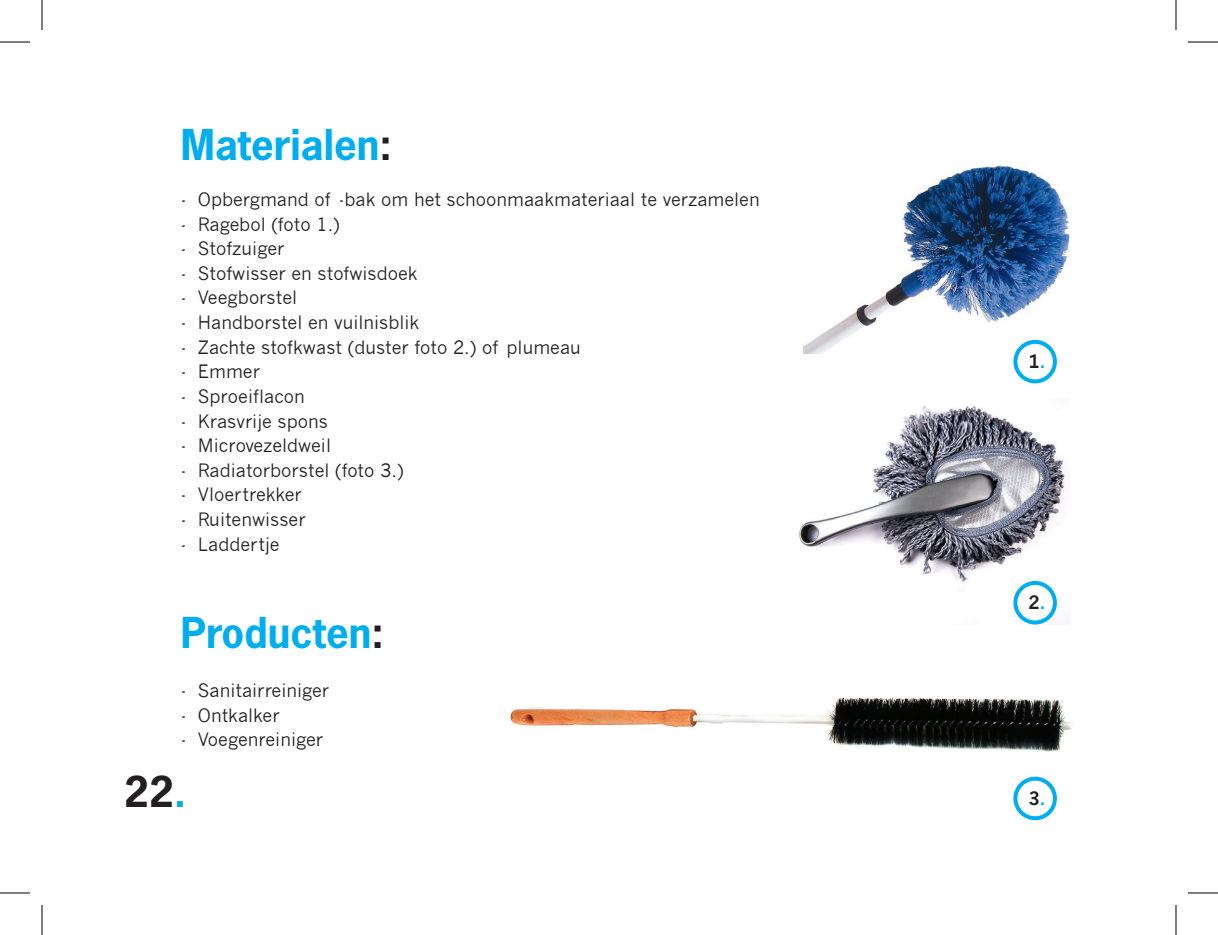
<style>
.page{position:relative;width:1218px;height:935px;background:#fff}
.page>*{position:absolute;margin:0;border:0;box-sizing:border-box;transform-origin:0 0}
.t1{font:700 40px "News Gothic Std";color:#00aeef}
.t2{font:700 40px "News Gothic Std";color:#231f20}
.t3{font:18px "News Gothic";color:#231f20}
.t4{font:700 18px "News Gothic";color:#231f20}
.s1{color:#231f20}
.s2{color:#00aeef}
</style>
<div class="page">
<img style="left:501px;top:697px;width:572px;height:85px">
<img style="left:799px;top:405px;width:271px;height:220px">
<img style="left:803px;top:165px;width:268px;height:188px">
<div style="left:1015px;top:342px;width:40px;height:39px;background:#fff;border-radius:50%"></div>
<div style="left:1013px;top:340px;width:44px;height:43px;border:4px solid #00aeef;border-radius:50%"></div>
<div style="left:1015px;top:583px;width:40px;height:39px;background:#fff;border-radius:50%"></div>
<div style="left:1013px;top:581px;width:44px;height:43px;border:4px solid #00aeef;border-radius:50%"></div>
<div style="left:1015px;top:778px;width:40px;height:40px;background:#fff;border-radius:50%"></div>
<div style="left:1013px;top:776px;width:44px;height:44px;border:4px solid #00aeef;border-radius:50%"></div>
<hr style="left:0;top:42px;width:30px;height:1px;background:#000">
<hr style="left:1188px;top:42px;width:30px;height:1px;background:#000">
<hr style="left:0;top:892px;width:30px;height:1px;background:#000">
<hr style="left:1188px;top:892px;width:30px;height:1px;background:#000">
<hr style="left:42px;top:0;width:1px;height:30px;background:#000">
<hr style="left:42px;top:904px;width:1px;height:30px;background:#000">
<hr style="left:1176px;top:0;width:1px;height:30px;background:#000">
<hr style="left:1176px;top:904px;width:1px;height:30px;background:#000">
<h1 class="t1" style="left:181px;top:118px;width:213px">Materialen<span class="s1">:</span></h1>
<p class="t3" style="left:181px;top:189px;width:580px">- Opbergmand of -bak om het schoonmaakmateriaal te verzamelen</p>
<p class="t3" style="left:181px;top:213px;width:160px">- Ragebol (foto 1.)</p>
<p class="t3" style="left:181px;top:238px;width:105px">- Stofzuiger</p>
<p class="t3" style="left:181px;top:263px;width:238px">- Stofwisser en stofwisdoek</p>
<p class="t3" style="left:181px;top:287px;width:118px">- Veegborstel</p>
<p class="t3" style="left:181px;top:312px;width:240px">- Handborstel en vuilnisblik</p>
<p class="t3" style="left:181px;top:336px;width:401px">- Zachte stofkwast (duster foto 2.) of plumeau</p>
<p class="t3" style="left:181px;top:361px;width:81px">- Emmer</p>
<p class="t3" style="left:181px;top:386px;width:126px">- Sproeiflacon</p>
<p class="t3" style="left:181px;top:410px;width:149px">- Krasvrije spons</p>
<p class="t3" style="left:181px;top:435px;width:152px">- Microvezeldweil</p>
<p class="t3" style="left:181px;top:459px;width:224px">- Radiatorborstel (foto 3.)</p>
<p class="t3" style="left:181px;top:484px;width:122px">- Vloertrekker</p>
<p class="t3" style="left:181px;top:509px;width:126px">- Ruitenwisser</p>
<p class="t3" style="left:181px;top:533px;width:100px">- Laddertje</p>
<h1 class="t1" style="left:181px;top:606px;width:204px">Producten<span class="s1">:</span></h1>
<p class="t3" style="left:181px;top:680px;width:150px">- Sanitairreiniger</p>
<p class="t3" style="left:181px;top:704px;width:100px">- Ontkalker</p>
<p class="t3" style="left:181px;top:729px;width:144px">- Voegenreiniger</p>
<h1 class="t2" style="left:124px;top:765px;width:64px">22<span class="s2">.</span></h1>
<p class="t4" style="left:1028px;top:350px;width:18px">1<span class="s2">.</span></p>
<p class="t4" style="left:1028px;top:591px;width:18px">2<span class="s2">.</span></p>
<p class="t4" style="left:1028px;top:786px;width:18px">3<span class="s2">.</span></p>
</div>
